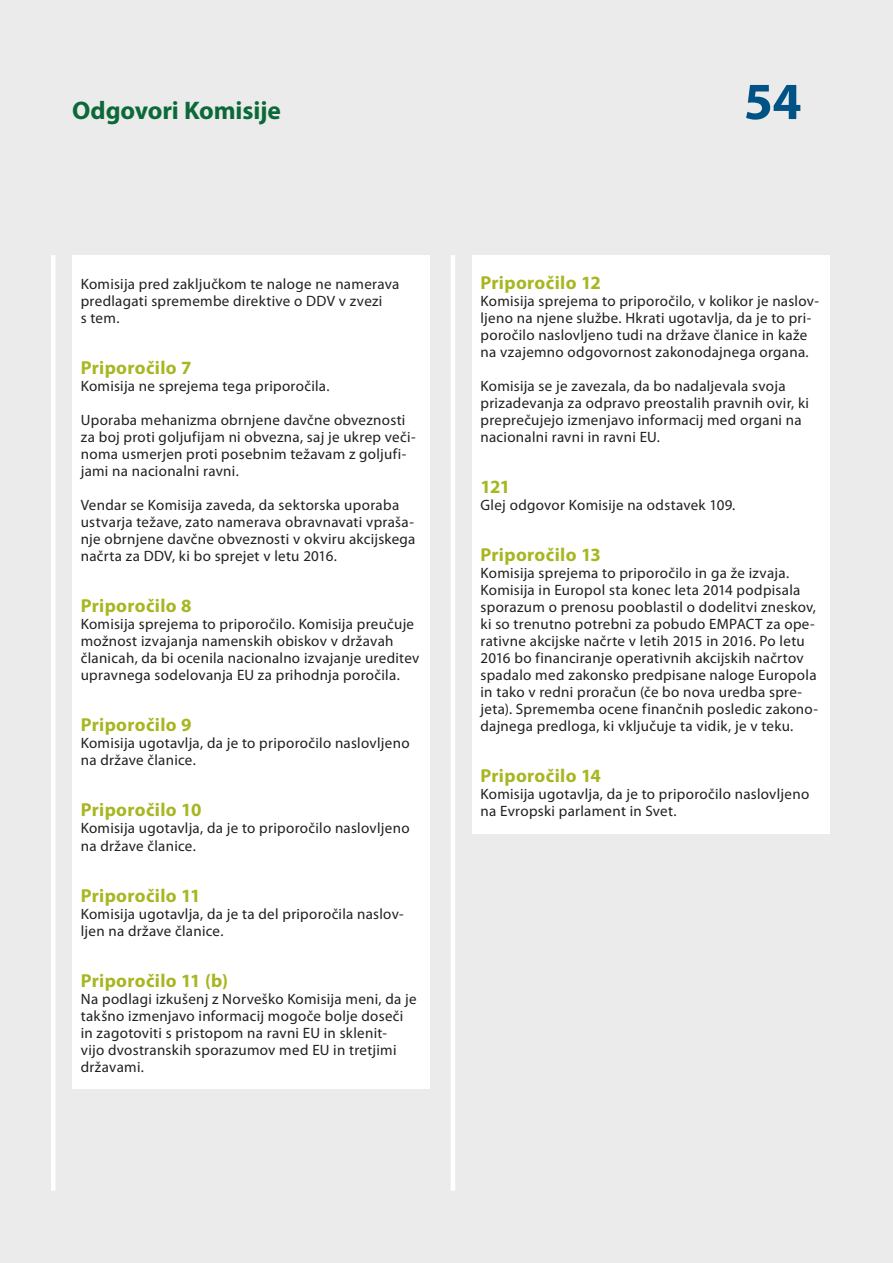
<style>
.page{position:relative;width:893px;height:1263px;background:#ebebeb}
.page>*{position:absolute;margin:0;border:0;box-sizing:border-box;transform-origin:0 0}
.t1{font:700 52.5px "Myriad Pro";color:#015386}
.t2{font:700 25.5px "Myriad Pro";letter-spacing:-.005em;color:#0b6938}
.K_03_-_REP_CHIFFRE{font:700 18.75px "Myriad Pro";letter-spacing:.02em;color:#a7b621}
.K_04_-_REP_TEXTE_COU{font:15px/17px "Myriad Pro";letter-spacing:.02em;color:#231f20}
</style>
<div class="page">
<div style="left:51px;top:255px;width:5px;height:936px;background:#fff"></div>
<hr style="left:451px;top:255px;width:4px;height:936px;background:#fff">
<div style="left:472px;top:255px;width:357px;height:578px;background:#fff"></div>
<div style="left:72px;top:255px;width:357px;height:834px;background:#fff"></div>
<h2 class="t2" style="left:72px;top:94px;width:210px">Odgovori Komisije</h2>
<p class="K_04_-_REP_TEXTE_COU" style="left:81px;top:275px;width:320px">Komisija pred zaključkom te naloge ne namerava predlagati spremembe direktive o DDV v zvezi<br>s tem.</p>
<p class="K_03_-_REP_CHIFFRE" style="left:81px;top:356px;width:112px">Priporočilo 7</p>
<p class="K_04_-_REP_TEXTE_COU" style="left:81px;top:377px;width:250px">Komisija ne sprejema tega priporočila.</p>
<p class="K_04_-_REP_TEXTE_COU" style="left:81px;top:411px;width:336px">Uporaba mehanizma obrnjene davčne obveznosti za boj proti goljufijam ni obvezna, saj je ukrep veči&shy;noma usmerjen proti posebnim težavam z goljufi&shy;jami na nacionalni ravni.</p>
<p class="K_04_-_REP_TEXTE_COU" style="left:81px;top:496px;width:336px">Vendar se Komisija zaveda, da sektorska uporaba ustvarja težave, zato namerava obravnavati vpraša&shy;nje obrnjene davčne obveznosti v okviru akcijskega načrta za DDV, ki bo sprejet v letu 2016.</p>
<p class="K_03_-_REP_CHIFFRE" style="left:81px;top:594px;width:112px">Priporočilo 8</p>
<p class="K_04_-_REP_TEXTE_COU" style="left:81px;top:616px;width:340px">Komisija sprejema to priporočilo. Komisija preučuje možnost izvajanja namenskih obiskov v državah članicah, da bi ocenila nacionalno izvajanje ureditev upravnega sodelovanja EU za prihodnja poročila.</p>
<p class="K_03_-_REP_CHIFFRE" style="left:81px;top:713px;width:112px">Priporočilo 9</p>
<p class="K_04_-_REP_TEXTE_COU" style="left:81px;top:735px;width:330px">Komisija ugotavlja, da je to priporočilo naslovljeno na države članice.</p>
<p class="K_03_-_REP_CHIFFRE" style="left:81px;top:798px;width:122px">Priporočilo 10</p>
<p class="K_04_-_REP_TEXTE_COU" style="left:81px;top:820px;width:330px">Komisija ugotavlja, da je to priporočilo naslovljeno na države članice.</p>
<p class="K_03_-_REP_CHIFFRE" style="left:81px;top:883px;width:121px">Priporočilo 11</p>
<p class="K_04_-_REP_TEXTE_COU" style="left:81px;top:905px;width:325px">Komisija ugotavlja, da je ta del priporočila naslov&shy;ljen na države članice.</p>
<p class="K_03_-_REP_CHIFFRE" style="left:81px;top:968px;width:149px">Priporočilo 11 (b)</p>
<p class="K_04_-_REP_TEXTE_COU" style="left:81px;top:990px;width:337px">Na podlagi izkušenj z Norveško Komisija meni, da je takšno izmenjavo informacij mogoče bolje doseči in zagotoviti s pristopom na ravni EU in sklenit-<br>vijo dvostranskih sporazumov med EU in tretjimi državami.</p>
<h1 class="t1" style="left:744px;top:67px;width:59px">54</h1>
<p class="K_03_-_REP_CHIFFRE" style="left:480px;top:271px;width:122px">Priporočilo 12</p>
<p class="K_04_-_REP_TEXTE_COU" style="left:480px;top:292px;width:340px">Komisija sprejema to priporočilo, v kolikor je naslov&shy;ljeno na njene službe. Hkrati ugotavlja, da je to pri&shy;poročilo naslovljeno tudi na države članice in kaže na vzajemno odgovornost zakonodajnega organa.</p>
<p class="K_04_-_REP_TEXTE_COU" style="left:480px;top:377px;width:330px">Komisija se je zavezala, da bo nadaljevala svoja prizadevanja za odpravo preostalih pravnih ovir, ki preprečujejo izmenjavo informacij med organi na nacionalni ravni in ravni EU.</p>
<p class="K_03_-_REP_CHIFFRE" style="left:480px;top:475px;width:31px">121</p>
<p class="K_04_-_REP_TEXTE_COU" style="left:480px;top:496px;width:256px">Glej odgovor Komisije na odstavek 109.</p>
<p class="K_03_-_REP_CHIFFRE" style="left:480px;top:543px;width:122px">Priporočilo 13</p>
<p class="K_04_-_REP_TEXTE_COU" style="left:480px;top:565px;width:339px">Komisija sprejema to priporočilo in ga že izvaja.<br>Komisija in Europol sta konec leta 2014 podpisala sporazum o prenosu pooblastil o dodelitvi zneskov, ki so trenutno potrebni za pobudo EMPACT za ope&shy;rativne akcijske načrte v letih 2015 in 2016. Po letu 2016 bo financiranje operativnih akcijskih načrtov spadalo med zakonsko predpisane naloge Europola in tako v redni proračun (če bo nova uredba spre&shy;jeta). Sprememba ocene finančnih posledic zakono&shy;dajnega predloga, ki vključuje ta vidik, je v teku.</p>
<p class="K_03_-_REP_CHIFFRE" style="left:480px;top:764px;width:122px">Priporočilo 14</p>
<p class="K_04_-_REP_TEXTE_COU" style="left:480px;top:786px;width:330px">Komisija ugotavlja, da je to priporočilo naslovljeno na Evropski parlament in Svet.</p>
</div>
